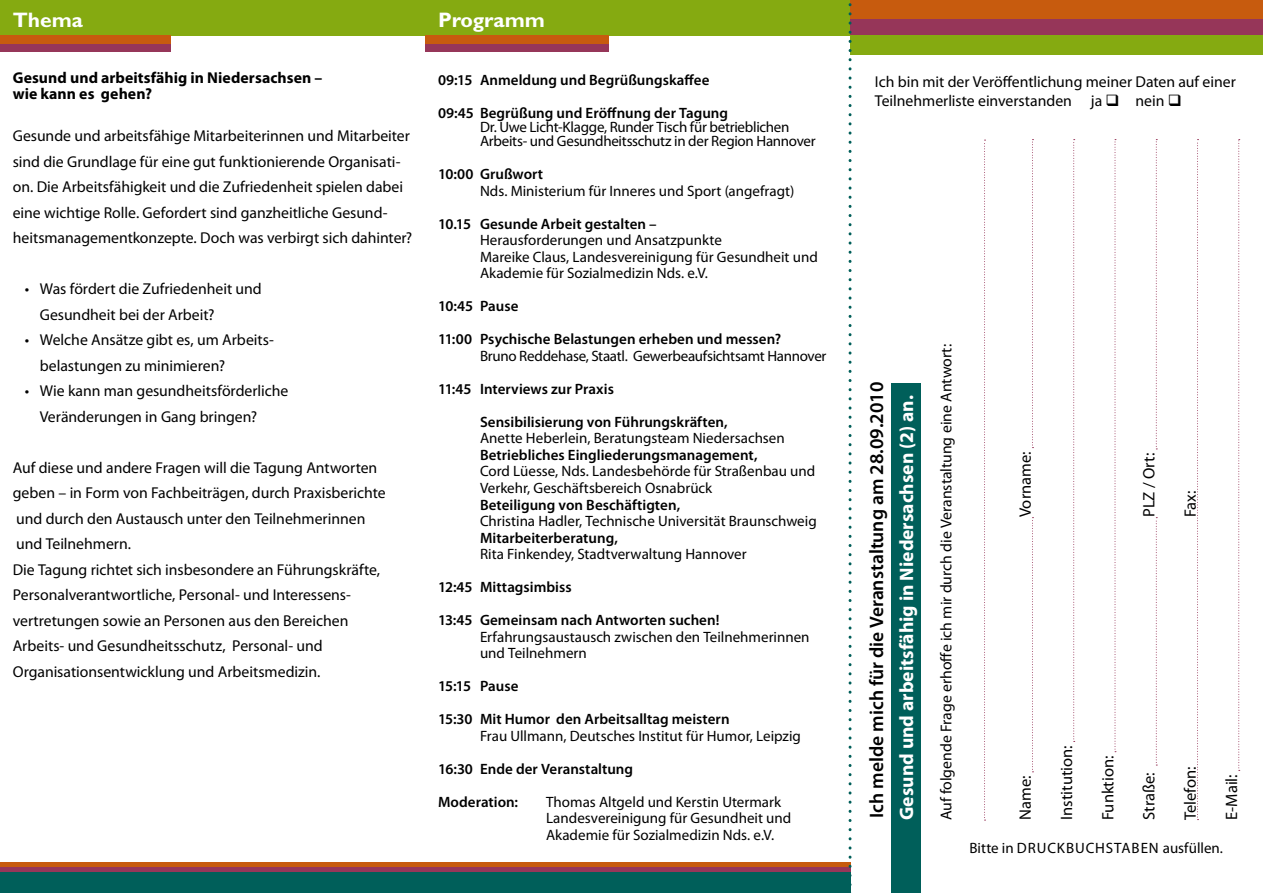
<style>
.page{position:relative;width:1263px;height:893px;background:#fff}
.page>*{position:absolute;margin:0;border:0;box-sizing:border-box;transform-origin:0 0}
.t1{font:700 21px "Gill Sans Std";color:#fff}
.t2{font:600 19.5px "Myriad Pro";color:#000}
.t3{font:700 19.5px "Myriad Pro";color:#fff}
.t4{font:16.5px "Myriad Pro";color:#000}
.t5{font:15.75px/25.5px "Myriad Pro";color:#000}
.t6{font:700 15.75px/16.5px "Myriad Pro";letter-spacing:.005em;color:#000}
.t7{font:15px/16.5px "Myriad Pro";color:#000}
.t8{font:600 15px "Myriad Pro";color:#000}
.t9{font:15px/14.2px "Myriad Pro";letter-spacing:-.02em;color:#000}
</style>
<div class="page">
<div style="left:0;top:0;width:850px;height:35px;background:#85aa11"></div>
<div style="left:0;top:866px;width:850px;height:27px;background:#005f5a"></div>
<div style="left:850px;top:35px;width:413px;height:20px;background:#85aa11"></div>
<div style="left:850px;top:11px;width:413px;height:24px;background:#963659"></div>
<div style="left:850px;top:0;width:413px;height:18px;background:#c75b0e"></div>
<div style="left:0;top:44px;width:170px;height:8px;background:#963659"></div>
<div style="left:0;top:35px;width:170px;height:9px;background:#c75b0e"></div>
<div style="left:425px;top:44px;width:183px;height:8px;background:#963659"></div>
<div style="left:425px;top:35px;width:183px;height:9px;background:#c75b0e"></div>
<div style="left:0;top:866px;width:850px;height:5px;background:#963659"></div>
<hr style="left:0;top:862px;width:850px;height:4px;background:#c75b0e">
<svg style="left:848px;top:3px;width:3px;height:890px"></svg>
<div style="left:891px;top:384px;width:30px;height:509px;background:#005f5a"></div>
<svg style="left:1032px;top:517px;width:1px;height:255px"></svg>
<svg style="left:1032px;top:139px;width:1px;height:309px"></svg>
<svg style="left:1073px;top:139px;width:2px;height:603px"></svg>
<svg style="left:1114px;top:139px;width:2px;height:613px"></svg>
<svg style="left:1156px;top:517px;width:1px;height:249px"></svg>
<svg style="left:1156px;top:139px;width:1px;height:310px"></svg>
<svg style="left:1197px;top:139px;width:1px;height:681px"></svg>
<svg style="left:1238px;top:139px;width:2px;height:632px"></svg>
<svg style="left:984px;top:140px;width:1px;height:681px"></svg>
<h1 class="t1" style="left:13px;top:8px;width:72px">Thema</h1>
<h1 class="t1" style="left:438px;top:8px;width:108px">Programm</h1>
<p class="t6" style="left:13px;top:69px;width:311px">Gesund und arbeitsfähig in Niedersachsen – wie kann es gehen?</p>
<p class="t5" style="left:13px;top:123px;width:401px">Gesunde und arbeitsfähige Mitarbeiterinnen und Mitarbeiter sind die Grundlage für eine gut funktionierende Organisati&shy;on. Die Arbeitsfähigkeit und die Zufriedenheit spielen dabei eine wichtige Rolle. Gefordert sind ganzheitliche Gesund&shy;heitsmanagementkonzepte. Doch was verbirgt sich dahinter?</p>
<p class="t5" style="left:40px;top:276px;width:224px;text-indent:-15px">• Was fördert die Zufriedenheit und<br>Gesundheit bei der Arbeit?</p>
<p class="t5" style="left:40px;top:327px;width:236px;text-indent:-15px">• Welche Ansätze gibt es, um Arbeits&shy;belastungen zu minimieren?</p>
<p class="t5" style="left:40px;top:378px;width:250px;text-indent:-15px">• Wie kann man gesundheitsförderliche<br>Veränderungen in Gang bringen?</p>
<p class="t5" style="left:13px;top:454px;width:374px">Auf diese und andere Fragen will die Tagung Antworten geben – in Form von Fachbeiträgen, durch Praxisberichte und durch den Austausch unter den Teilnehmerinnen und Teilnehmern.<br>Die Tagung richtet sich insbesondere an Führungskräfte, Personalverantwortliche, Personal- und Interessens&shy;vertretungen sowie an Personen aus den Bereichen Arbeits- und Gesundheitsschutz, Personal- und Organisationsentwicklung und Arbeitsmedizin.</p>
<p class="t8" style="left:438px;top:70px;width:273px">09:15 Anmeldung und Begrüßungskaffee</p>
<p class="t8" style="left:438px;top:103px;width:292px">09:45 Begrüßung und Eröffnung der Tagung</p>
<p class="t9" style="left:480px;top:120px;width:337px">Dr. Uwe Licht-Klagge, Runder Tisch für betrieblichen<br>Arbeits- und Gesundheitsschutz in der Region Hannover</p>
<p class="t8" style="left:438px;top:165px;width:107px">10:00 Grußwort</p>
<p class="t7" style="left:480px;top:182px;width:316px">Nds. Ministerium für Inneres und Sport (angefragt)</p>
<p class="t8" style="left:438px;top:214px;width:220px">10.15 Gesunde Arbeit gestalten –</p>
<p class="t7" style="left:480px;top:232px;width:339px">Herausforderungen und Ansatzpunkte<br>Mareike Claus, Landesvereinigung für Gesundheit und<br>Akademie für Sozialmedizin Nds. e.V.</p>
<p class="t8" style="left:438px;top:297px;width:82px">10:45 Pause</p>
<p class="t8" style="left:438px;top:330px;width:345px">11:00 Psychische Belastungen erheben und messen?</p>
<p class="t9" style="left:480px;top:349px;width:348px">Bruno Reddehase, Staatl. Gewerbeaufsichtsamt Hannover</p>
<p class="t8" style="left:438px;top:379px;width:177px">11:45 Interviews zur Praxis</p>
<p class="t8" style="left:480px;top:412px;width:249px">Sensibilisierung von Führungskräften,</p>
<p class="t7" style="left:480px;top:430px;width:306px">Anette Heberlein, Beratungsteam Niedersachsen</p>
<p class="t8" style="left:480px;top:445px;width:279px">Betriebliches Eingliederungsmanagement,</p>
<p class="t7" style="left:480px;top:463px;width:337px">Cord Lüesse, Nds. Landesbehörde für Straßenbau und<br>Verkehr, Geschäftsbereich Osnabrück</p>
<p class="t8" style="left:480px;top:495px;width:202px">Beteiligung von Beschäftigten,</p>
<p class="t7" style="left:438px;top:512px;width:27px">C</p>
<p class="t7" style="left:489px;top:512px;width:330px">hristina Hadler, Technische Universität Braunschweig</p>
<p class="t8" style="left:480px;top:528px;width:139px">Mitarbeiterberatung,</p>
<p class="t7" style="left:480px;top:545px;width:268px">Rita Finkendey, Stadtverwaltung Hannover</p>
<p class="t8" style="left:438px;top:577px;width:135px">12:45 Mittagsimbiss</p>
<p class="t8" style="left:438px;top:610px;width:283px">13:45 Gemeinsam nach Antworten suchen!</p>
<p class="t7" style="left:480px;top:628px;width:331px">Erfahrungsaustausch zwischen den Teilnehmerinnen und Teilnehmern</p>
<p class="t8" style="left:438px;top:676px;width:82px">15:15 Pause</p>
<p class="t8" style="left:438px;top:709px;width:293px">15:30 Mit Humor den Arbeitsalltag meistern</p>
<p class="t7" style="left:480px;top:727px;width:322px">Frau Ullmann, Deutsches Institut für Humor, Leipzig</p>
<p class="t8" style="left:438px;top:759px;width:197px">16:30 Ende der Veranstaltung</p>
<p class="t8" style="left:438px;top:792px;width:82px">Moderation:</p>
<p class="t7" style="left:546px;top:793px;width:247px">Thomas Altgeld und Kerstin Utermark<br>Landesvereinigung für Gesundheit und<br>Akademie für Sozialmedizin Nds. e.V.</p>
<p class="t5" style="left:875px;top:72px;width:362px;line-height:18.9px">Ich bin mit der Veröffentlichung meiner Daten auf einer<br>Teilnehmerliste einverstanden ja ❑ nein ❑</p>
<p class="t2" style="left:864px;top:818px;width:437px;rotate:-90deg">Ich melde mich für die Veranstaltung am 28.09.2010</p>
<p class="t3" style="left:894px;top:820px;width:426px;rotate:-90deg">Gesund und arbeitsfähig in Niedersachsen (2) an.</p>
<p class="t5" style="left:933px;top:820px;width:478px;rotate:-90deg">Auf folgende Frage erhoffe ich mir durch die Veranstaltung eine Antwort:</p>
<p class="t4" style="left:1015px;top:517px;width:67px;rotate:-90deg">Vorname:</p>
<p class="t4" style="left:1139px;top:517px;width:66px;rotate:-90deg">PLZ / Ort:</p>
<p class="t4" style="left:1180px;top:517px;width:28px;rotate:-90deg">Fax:</p>
<p class="t4" style="left:1015px;top:820px;width:46px;rotate:-90deg">Name:</p>
<p class="t4" style="left:1056px;top:820px;width:76px;rotate:-90deg">Institution:</p>
<p class="t4" style="left:1098px;top:820px;width:66px;rotate:-90deg">Funktion:</p>
<p class="t4" style="left:1139px;top:820px;width:49px;rotate:-90deg">Straße:</p>
<p class="t4" style="left:1180px;top:820px;width:55px;rotate:-90deg">Telefon:</p>
<p class="t4" style="left:1221px;top:820px;width:47px;rotate:-90deg">E-Mail:</p>
<p class="t7" style="left:969px;top:840px;width:97px">Bitte in Dru ckbu</p>
<p class="t7" style="left:1086px;top:840px;width:20px">chstaben</p>
<p class="t7" style="left:1163px;top:840px;width:62px">ausfüllen.</p>
</div>
